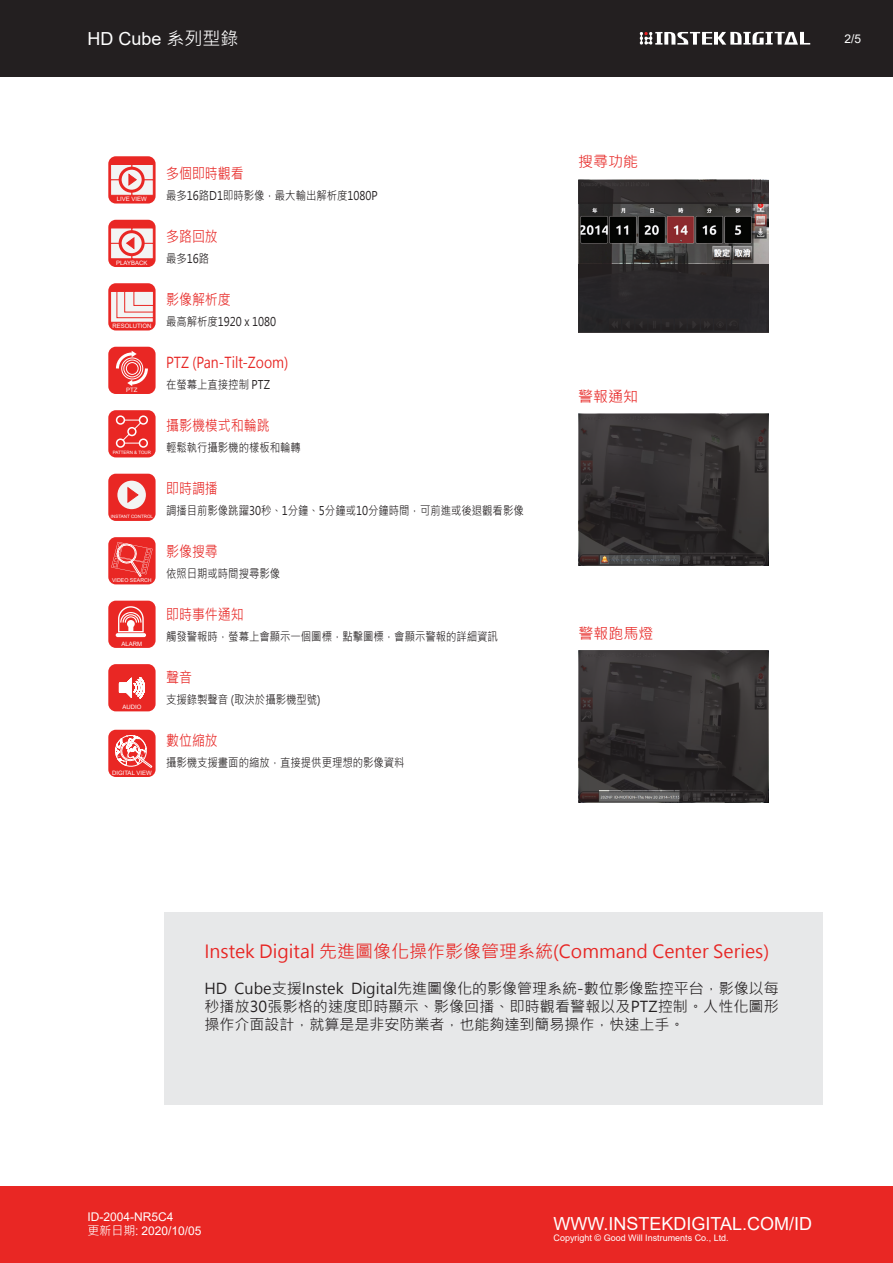
<style>
.page{position:relative;width:893px;height:1263px;background:#fff}
.page>*{position:absolute;margin:0;border:0;box-sizing:border-box;transform-origin:0 0}
.t1{font:18px "Microsoft Jheng Hei";color:#e72624}
.t2{font:18px "Arial";color:#fff}
.t3{font:15px/18px "Microsoft Jheng Hei";color:#231f20;text-align:justify}
.t4{font:15px "Microsoft Jheng Hei";color:#e72624;scale:.86 1}
.t5{font:15px "Microsoft Jheng Hei";color:#e72624}
.t6{font:12px "Microsoft Jheng Hei";color:#231f20;scale:.86 1}
.t7{font:12px/14.4px "Arial";color:#fff}
.t8{font:9px "Arial";color:#fff}
.t9{font:6px "Arial";color:#fff}
.t10{font:5.25px "Arial";color:#fff}
.t11{font:4.5px "Arial";color:#fff}
.s1{font-family:"Microsoft Jheng Hei"}
</style>
<div class="page">
<div style="left:108px;top:156px;width:48px;height:48px;background:#e92724;border-radius:8px"></div>
<div style="left:110px;top:164px;width:22px;height:16px;background:#f3f4f4;border:1px solid #e92724"></div>
<div style="left:132px;top:164px;width:21px;height:16px;background:#f3f4f4;border:1px solid #e92724"></div>
<div style="left:110px;top:180px;width:22px;height:15px;background:#f3f4f4;border:1px solid #e92724"></div>
<div style="left:132px;top:180px;width:21px;height:15px;background:#f3f4f4"></div>
<svg style="left:120px;top:168px;width:23px;height:23px"></svg>
<div style="left:119px;top:167px;width:26px;height:26px;border:3px solid #e92724;border-radius:50%"></div>
<svg style="left:129px;top:174px;width:8px;height:12px"></svg>
<div style="left:108px;top:474px;width:48px;height:47px;background:#e92724;border-radius:8px"></div>
<svg style="left:116px;top:479px;width:31px;height:32px"></svg>
<div style="left:114px;top:478px;width:35px;height:34px;border:3px solid #e92724;border-radius:50%"></div>
<svg style="left:128px;top:487px;width:10px;height:16px"></svg>
<div style="left:108px;top:220px;width:48px;height:47px;background:#e92724;border-radius:8px"></div>
<div style="left:110px;top:228px;width:22px;height:16px;background:#f3f4f4;border:1px solid #e92724"></div>
<div style="left:132px;top:228px;width:21px;height:16px;background:#f3f4f4"></div>
<div style="left:110px;top:243px;width:22px;height:16px;background:#f3f4f4;border:1px solid #e92724"></div>
<div style="left:132px;top:243px;width:21px;height:16px;background:#f3f4f4;border:1px solid #e92724"></div>
<svg style="left:120px;top:232px;width:23px;height:23px"></svg>
<div style="left:119px;top:230px;width:26px;height:26px;border:3px solid #e92724;border-radius:50%"></div>
<svg style="left:126px;top:237px;width:8px;height:12px"></svg>
<div style="left:108px;top:283px;width:48px;height:47px;background:#e92724;border-radius:8px"></div>
<svg style="left:111px;top:291px;width:43px;height:32px"></svg>
<div style="left:108px;top:410px;width:48px;height:47px;background:#e92724;border-radius:8px"></div>
<div style="left:116px;top:415px;width:9px;height:10px;border:2px solid #fff;border-radius:50%"></div>
<div style="left:139px;top:415px;width:9px;height:10px;border:2px solid #fff;border-radius:50%"></div>
<div style="left:116px;top:438px;width:9px;height:10px;border:2px solid #fff;border-radius:50%"></div>
<div style="left:139px;top:438px;width:9px;height:10px;border:2px solid #fff;border-radius:50%"></div>
<svg style="left:122px;top:420px;width:19px;height:24px"></svg>
<div style="left:108px;top:537px;width:48px;height:47px;background:#e92724;border-radius:8px"></div>
<svg style="left:111px;top:542px;width:42px;height:35px"></svg>
<div style="left:108px;top:601px;width:48px;height:47px;background:#e92724;border-radius:8px"></div>
<svg style="left:116px;top:633px;width:30px;height:4px"></svg>
<svg style="left:118px;top:606px;width:26px;height:26px"></svg>
<div style="left:108px;top:347px;width:48px;height:47px;background:#e92724;border-radius:8px"></div>
<svg style="left:116px;top:351px;width:32px;height:35px"></svg>
<div style="left:122px;top:358px;width:21px;height:21px;border:1px solid #fff;border-radius:50%"></div>
<div style="left:124px;top:360px;width:17px;height:17px;border:1px solid #fff;border-radius:50%"></div>
<div style="left:126px;top:362px;width:12px;height:12px;border:1px solid #fff;border-radius:50%"></div>
<div style="left:108px;top:664px;width:48px;height:47px;background:#e92724;border-radius:8px"></div>
<svg style="left:119px;top:677px;width:26px;height:21px"></svg>
<div style="left:164px;top:912px;width:659px;height:192px;background:#e7e8e9"></div>
<div style="left:0;top:0;width:893px;height:77px;background:#231f20"></div>
<div style="left:0;top:1186px;width:893px;height:77px;background:#e92724"></div>
<svg style="left:640px;top:32px;width:170px;height:13px"></svg>
<img style="left:578px;top:179px;width:190px;height:85px">
<div style="left:578px;top:264px;width:190px;height:68px;background:#282629"></div>
<div style="left:578px;top:180px;width:190px;height:24px;background:#322d2e"></div>
<svg style="left:578px;top:414px;width:190px;height:152px;background:#343031"></svg>
<svg style="left:578px;top:650px;width:190px;height:152px;background:#353232"></svg>
<div style="left:108px;top:730px;width:48px;height:47px;background:#e92724;border-radius:8px"></div>
<svg style="left:115px;top:735px;width:37px;height:33px"></svg>
<h1 class="t2" style="left:87px;top:26px;width:153px">HD Cube <span class="s1">系列型錄</span></h1>
<p class="t7" style="left:842px;top:31px;width:18px">2/6</p>
<p class="t7" style="left:845px;top:32px;width:18px">2/5</p>
<p class="t9" style="left:117px;top:195px;width:32px">LIVE VIEW</p>
<p class="t9" style="left:116px;top:259px;width:33px">PLAYBACK</p>
<p class="t9" style="left:112px;top:322px;width:41px">RESOLUTION</p>
<p class="t9" style="left:126px;top:385px;width:13px">PTZ</p>
<p class="t11" style="left:113px;top:449px;width:40px">PATTERN &amp; TOUR</p>
<p class="t11" style="left:111px;top:513px;width:44px">INSTANT CONTROL</p>
<p class="t10" style="left:112px;top:577px;width:41px">VIDEO SEARCH</p>
<p class="t9" style="left:122px;top:639px;width:22px">ALARM</p>
<p class="t9" style="left:122px;top:703px;width:21px">AUDIO</p>
<p class="t9" style="left:112px;top:768px;width:41px">DIGITAL VIEW</p>
<p class="t4" style="left:166px;top:164px;width:92px">多個即時觀看</p>
<p class="t6" style="left:166px;top:188px;width:248px">最多16路D1即時影像，最大輸出解析度1080P</p>
<p class="t4" style="left:166px;top:227px;width:62px">多路回放</p>
<p class="t6" style="left:166px;top:251px;width:52px">最多16路</p>
<p class="t4" style="left:166px;top:290px;width:77px">影像解析度</p>
<p class="t6" style="left:166px;top:314px;width:130px">最高解析度1920 x 1080</p>
<p class="t4" style="left:166px;top:353px;width:144px">PTZ (Pan-Tilt-Zoom)</p>
<p class="t6" style="left:166px;top:377px;width:122px">在螢幕上直接控制 PTZ</p>
<p class="t4" style="left:166px;top:416px;width:122px">攝影機模式和輪跳</p>
<p class="t6" style="left:166px;top:440px;width:158px">輕鬆執行攝影機的樣板和輪轉</p>
<p class="t4" style="left:166px;top:479px;width:62px">即時調播</p>
<p class="t6" style="left:166px;top:503px;width:417px">調播目前影像跳躍30秒、1分鐘、5分鐘或10分鐘時間，可前進或後退觀看影像</p>
<p class="t4" style="left:166px;top:542px;width:62px">影像搜尋</p>
<p class="t6" style="left:166px;top:566px;width:134px">依照日期或時間搜尋影像</p>
<p class="t4" style="left:166px;top:605px;width:92px">即時事件通知</p>
<p class="t6" style="left:166px;top:629px;width:387px">觸發警報時，螢幕上會顯示一個圖標，點擊圖標，會顯示警報的詳細資訊</p>
<p class="t4" style="left:166px;top:668px;width:32px">聲音</p>
<p class="t6" style="left:166px;top:692px;width:181px">支援錄製聲音 (取決於攝影機型號)</p>
<p class="t4" style="left:166px;top:731px;width:62px">數位縮放</p>
<p class="t6" style="left:166px;top:755px;width:279px">攝影機支援畫面的縮放，直接提供更理想的影像資料</p>
<p class="t5" style="left:578px;top:152px;width:61px">搜尋功能</p>
<p class="t5" style="left:578px;top:387px;width:61px">警報通知</p>
<p class="t5" style="left:578px;top:624px;width:76px">警報跑馬燈</p>
<h1 class="t1" style="left:204px;top:940px;width:566px">Instek Digital 先進圖像化操作影像管理系統(Command Center Series)</h1>
<p class="t3" style="left:204px;top:980px;width:576px">HD Cube支援Instek Digital先進圖像化的影像管理系統-數位影像監控平台，影像以每秒播放30張影格的速度即時顯示、影像回播、即時觀看警報以及PTZ控制。人性化圖形操作介面設計，就算是是非安防業者，也能夠達到簡易操作，快速上手。</p>
<p class="t7" style="left:87px;top:1209px;width:116px">ID-2004-NR5C4<br><span class="s1">更新日期:</span> 2020/10/05</p>
<h1 class="t2" style="left:554px;top:1211px;width:260px">WWW.INSTEKDIGITAL.COM/ID</h1>
<p class="t8" style="left:554px;top:1231px;width:177px">Copyright © Good Will Instruments Co., Ltd.</p>
</div>
